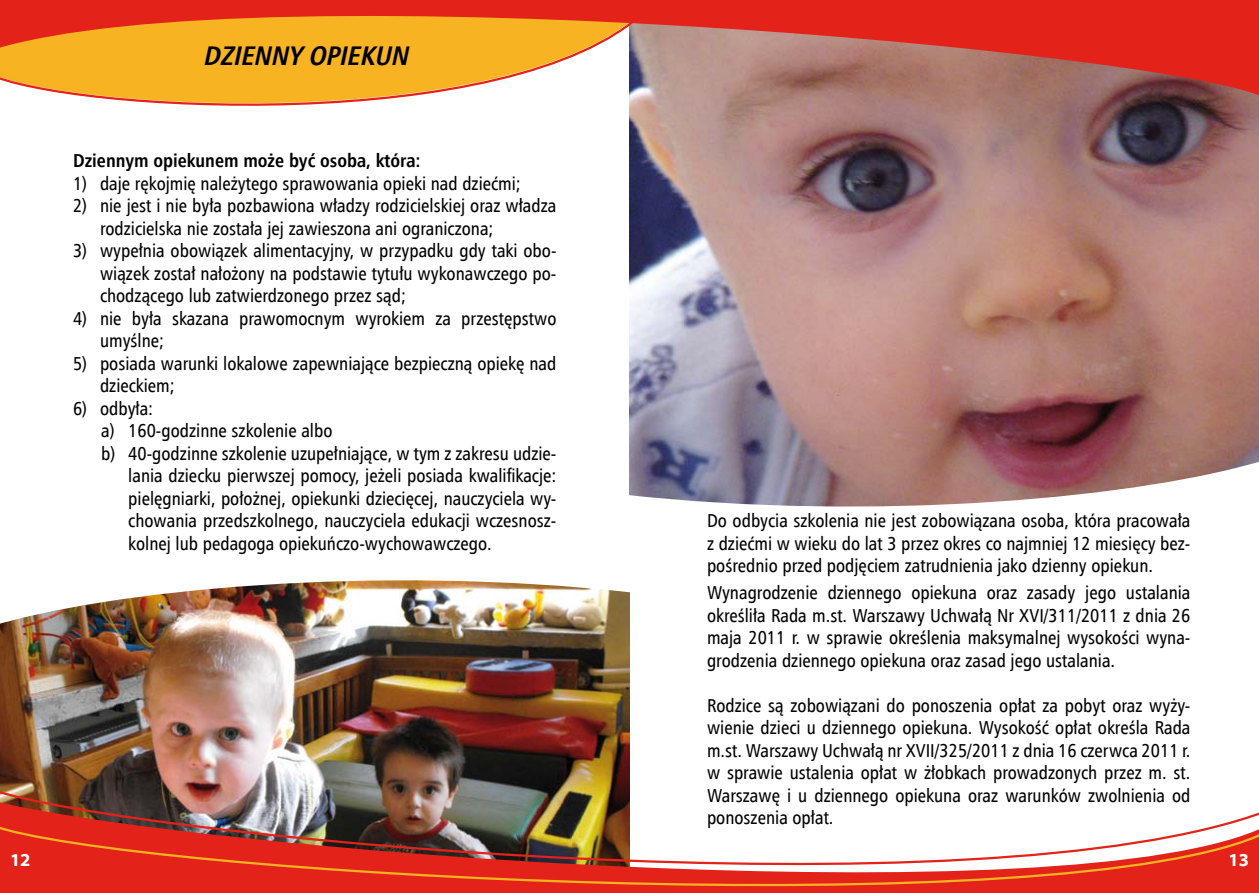
<style>
.page{position:relative;width:1259px;height:893px;background:#fff}
.page>*{position:absolute;margin:0;border:0;box-sizing:border-box;transform-origin:0 0}
.t1{font:italic 700 27px "Humnst 777 Cn EU";color:#000}
.t2{font:18.75px/22.5px "Humnst 777 Cn EU";color:#000;text-align:justify}
.t3{font:700 18.75px "Humnst 777 Cn EU";color:#000}
.t4{font:18px "Myriad Bd Web";color:#fff}
</style>
<div class="page">
<img style="left:630px;top:101px;width:629px;height:358px">
<svg style="left:629px;top:459px;width:630px;height:328px"></svg>
<img style="left:0;top:627px;width:629px;height:160px">
<svg style="left:130px;top:101px;width:518px;height:36px"></svg>
<svg style="left:0;top:0;width:1259px;height:101px;background:#db7441"></svg>
<img style="left:0;top:787px;width:1259px;height:35px">
<svg style="left:0;top:822px;width:1259px;height:71px"></svg>
<img style="left:0;top:564px;width:632px;height:63px">
<h1 class="t1" style="left:203px;top:39px;width:213px">DZIENNY OPIEKUN</h1>
<p class="t3" style="left:73px;top:149px;width:349px">Dziennym opiekunem może być osoba, która:</p>
<p class="t2" style="left:73px;top:172px;width:449px">1) daje rękojmię należytego sprawowania opieki nad dziećmi;</p>
<p class="t2" style="left:100px;top:194px;width:458px;text-indent:-27px">2) nie jest i nie była pozbawiona władzy rodzicielskiej oraz władza rodzicielska nie została jej zawieszona ani ograniczona;</p>
<p class="t2" style="left:100px;top:239px;width:458px;text-indent:-27px">3) wypełnia obowiązek alimentacyjny, w przypadku gdy taki obo&shy;wiązek został nałożony na podstawie tytułu wykonawczego po&shy;chodzącego lub zatwierdzonego przez sąd;</p>
<p class="t2" style="left:100px;top:307px;width:458px;text-indent:-27px">4) nie była skazana prawomocnym wyrokiem za przestępstwo umyślne;</p>
<p class="t2" style="left:100px;top:352px;width:458px;text-indent:-27px">5) posiada warunki lokalowe zapewniające bezpieczną opiekę nad dzieckiem;</p>
<p class="t2" style="left:73px;top:397px;width:82px">6) odbyła:</p>
<p class="t2" style="left:101px;top:419px;width:233px">a) 160-godzinne szkolenie albo</p>
<p class="t2" style="left:101px;top:442px;width:457px">b) 40-godzinne szkolenie uzupełniające, w tym z zakresu udzie-</p>
<p class="t2" style="left:128px;top:464px;width:430px">lania dziecku pierwszej pomocy, jeżeli posiada kwalifikacje:</p>
<p class="t2" style="left:128px;top:487px;width:430px">pielęgniarki, położnej, opiekunki dziecięcej, nauczyciela wy-</p>
<p class="t2" style="left:128px;top:509px;width:430px">chowania przedszkolnego, nauczyciela edukacji wczesnosz-</p>
<p class="t2" style="left:128px;top:532px;width:365px">kolnej lub pedagoga opiekuńczo-wychowawczego.</p>
<p class="t2" style="left:707px;top:509px;width:485px">Do odbycia szkolenia nie jest zobowiązana osoba, która pracowała z dziećmi w wieku do lat 3 przez okres co najmniej 12 miesięcy bez&shy;pośrednio przed podjęciem zatrudnienia jako dzienny opiekun.</p>
<p class="t2" style="left:707px;top:581px;width:485px">Wynagrodzenie dziennego opiekuna oraz zasady jego ustalania określiła Rada m.st. Warszawy Uchwałą Nr XVI/311/2011 z dnia 26 maja 2011 r. w sprawie określenia maksymalnej wysokości wyna&shy;grodzenia dziennego opiekuna oraz zasad jego ustalania.</p>
<p class="t2" style="left:707px;top:694px;width:485px">Rodzice są zobowiązani do ponoszenia opłat za pobyt oraz wyży&shy;wienie dzieci u dziennego opiekuna. Wysokość opłat określa Rada m.st. Warszawy Uchwałą nr XVII/325/2011 z dnia 16 czerwca 2011 r. w sprawie ustalenia opłat w żłobkach prowadzonych przez m. st.<br>Warszawę i u dziennego opiekuna oraz warunków zwolnienia od ponoszenia opłat.</p>
<p class="t4" style="left:10px;top:850px;width:22px">12</p>
<p class="t4" style="left:1228px;top:850px;width:22px">13</p>
</div>
